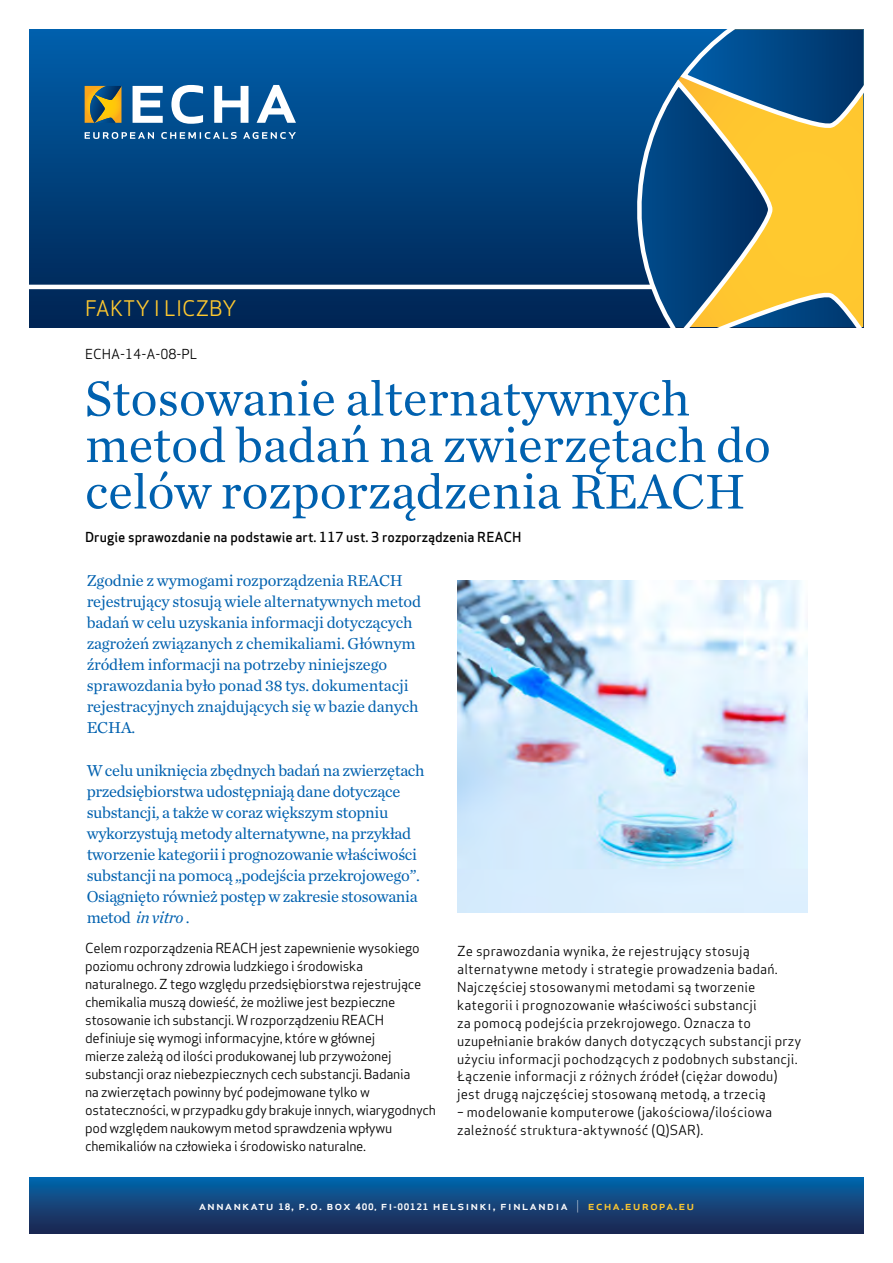
<style>
.page{position:relative;width:893px;height:1263px;background:#fff}
.page>*{position:absolute;margin:0;border:0;box-sizing:border-box;transform-origin:0 0}
.t1{font:51px/46.5px "Chronicle Text G1";color:#0061af}
.t2{font:21px "Apex Sans";color:#ffc92f}
.t3{font:16.5px/21px "Chronicle Text G1";letter-spacing:-.02em;color:#0061af}
.t4{font:13.5px/18px "Apex Sans";letter-spacing:-.02em;color:#000}
.t5{font:13.5px/18px "Apex Sans";letter-spacing:.01em;color:#000}
.t6{font:500 13.5px "Apex Sans";color:#000}
.t7{font:13.5px "Apex Sans";color:#000}
.t8{font:500 12.15px "Apex Sans";letter-spacing:.075em;color:#fff;scale:1.08 1}
.s1{font-style:italic}
.s2{font-weight:700;font-size:8.7px}
.s3{font-weight:700;font-size:8.25px}
.s4{font-weight:300}
.s5{color:#ffc92f}
</style>
<div class="page">
<div style="left:30px;top:1178px;width:833px;height:55px;background:linear-gradient(to bottom,#0464a9,#21244c)"></div>
<svg style="left:30px;top:29px;width:596px;height:298px;background:#00417d"></svg>
<svg style="left:626px;top:29px;width:237px;height:298px;background:#697d6c"></svg>
<svg style="left:85px;top:132px;width:211px;height:7px"></svg>
<svg style="left:133px;top:85px;width:163px;height:39px"></svg>
<svg style="left:85px;top:86px;width:36px;height:37px"></svg>
<hr style="left:26px;top:285px;width:627px;height:4px;background:#fff">
<img style="left:457px;top:581px;width:351px;height:331px">
<p class="t2" style="left:85px;top:291px;width:153px">FAKTY I LICZBY</p>
<p class="t7" style="left:85px;top:343px;width:114px">ECHA-14-A-08-PL</p>
<h1 class="t1" style="left:85px;top:372px;width:687px">Stosowanie alternatywnych metod badań na zwierzętach do celów rozporządzenia REACH</h1>
<p class="t6" style="left:85px;top:525px;width:438px">Drugie sprawozdanie na podstawie art. 117 ust. 3 rozporządzenia REACH</p>
<p class="t3" style="left:87px;top:569px;width:336px">Zgodnie z wymogami rozporządzenia REACH rejestrujący stosują wiele alternatywnych metod badań w celu uzyskania informacji dotyczących zagrożeń związanych z chemikaliami. Głównym źródłem informacji na potrzeby niniejszego sprawozdania było ponad 38 tys. dokumentacji rejestracyjnych znajdujących się w bazie danych ECHA.</p>
<p class="t3" style="left:87px;top:759px;width:339px">W celu uniknięcia zbędnych badań na zwierzętach przedsiębiorstwa udostępniają dane dotyczące substancji, a także w coraz większym stopniu wykorzystują metody alternatywne, na przykład tworzenie kategorii i prognozowanie właściwości substancji na pomocą „podejścia przekrojowego”.<br>Osiągnięto również postęp w zakresie stosowania metod <span class="s1">in vitro</span> .</p>
<p class="t4" style="left:85px;top:938px;width:352px">Celem rozporządzenia REACH jest zapewnienie wysokiego poziomu ochrony zdrowia ludzkiego i środowiska naturalnego. Z tego względu przedsiębiorstwa rejestrujące chemikalia muszą dowieść, że możliwe jest bezpieczne stosowanie ich substancji. W rozporządzeniu REACH definiuje się wymogi informacyjne, które w głównej<br>mierze zależą od ilości produkowanej lub przywożonej substancji oraz niebezpiecznych cech substancji. Badania<br>na zwierzętach powinny być podejmowane tylko w ostateczności, w przypadku gdy brakuje innych, wiarygodnych pod względem naukowym metod sprawdzenia wpływu chemikaliów na człowieka i środowisko naturalne.</p>
<p class="t5" style="left:457px;top:940px;width:346px">Ze sprawozdania wynika, że rejestrujący stosują alternatywne metody i strategie prowadzenia badań.<br>Najczęściej stosowanymi metodami są tworzenie kategorii i prognozowanie właściwości substancji<br>za pomocą podejścia przekrojowego. Oznacza to uzupełnianie braków danych dotyczących substancji przy użyciu informacji pochodzących z podobnych substancji.<br>Łączenie informacji z różnych źródeł (ciężar dowodu) jest drugą najczęściej stosowaną metodą, a trzecią</p>
<p class="t5" style="left:457px;top:1102px;width:316px">– modelowanie komputerowe (jakościowa/ilościowa zależność struktura-aktywność (Q)SAR).</p>
<p class="t8" style="left:199px;top:1195px;width:460px">annankatu <span class="s2">18</span>, p.o. box <span class="s2">400,</span> fi<span class="s3">-</span><span class="s2">00121</span> helsinki, finlandia <span class="s4">|</span> <span class="s5">echa.europa.eu</span></p>
</div>
